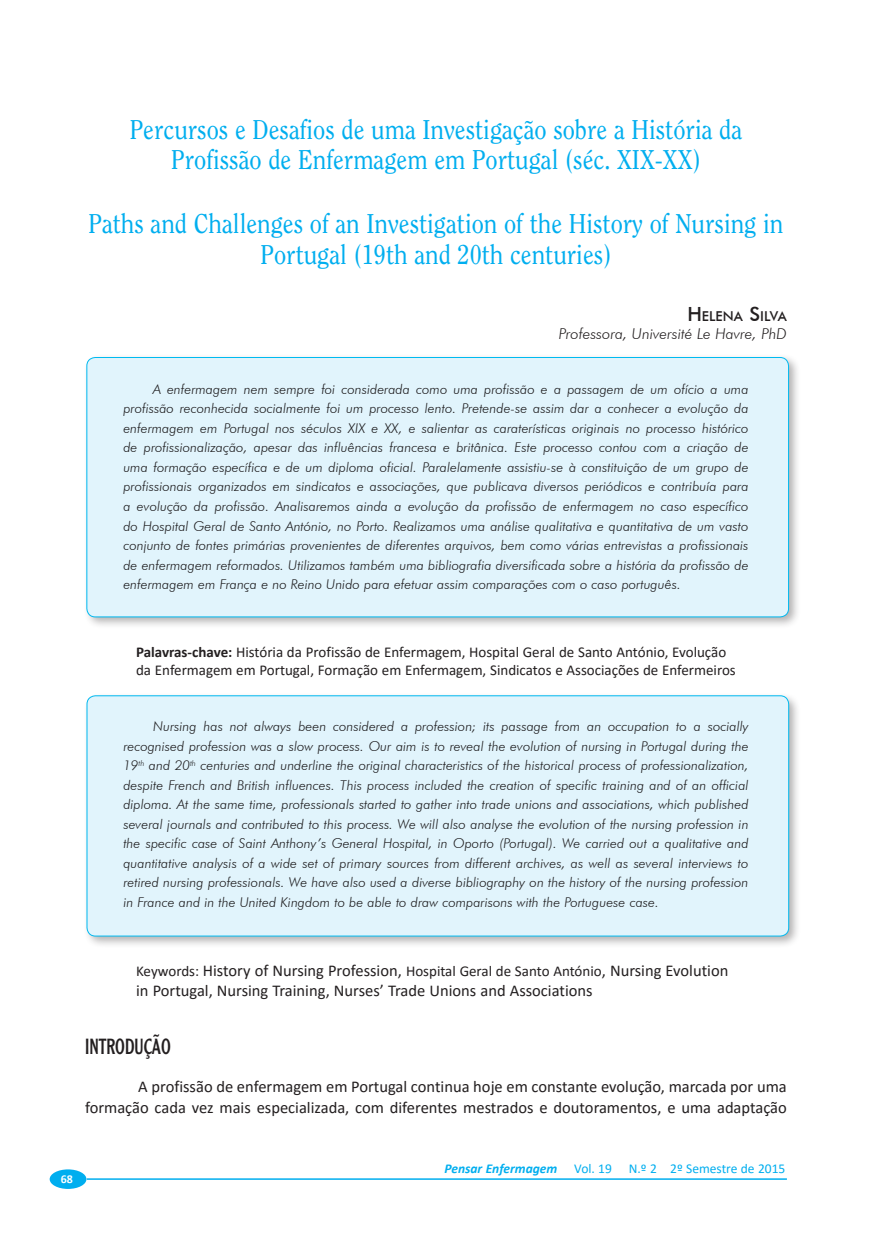
<style>
.page{position:relative;width:872px;height:1234px;background:#fff}
.page>*{position:absolute;margin:0;border:0;box-sizing:border-box;transform-origin:0 0}
.PE-Titulo{font:27px/30px "Clearface";color:#00aeef;text-align:center;scale:.9 1}
.PE-Titulo1{font:21.45px "Clearface Gothic LH";color:#231f20;scale:.77 1}
.PE-Corpo_de_texto{font:16.5px/21px "Calibri";color:#231f20;text-align:right}
.PE-Keywords{font:16.5px/19.8px "Calibri";color:#231f20}
.PE-Keywords-2{font:15px/18px "Calibri";color:#231f20}
.Autor2{font:italic 300 15px "Futura BT";color:#231f20}
.Autor1{font:500 13.65px "Futura BT";color:#231f20}
.PE-Abstract{font:italic 300 13.5px/19.5px "Futura BT";color:#231f20;text-align:justify}
.t1{font:13.5px "Calibri";color:#00aeef}
.t2{font:700 12px "Calibri";color:#fff}
.s1{font-size:19.5px}
.s2{font-weight:700}
.s3{font-size:15px}
.s4{font-weight:700;font-style:italic}
</style>
<div class="page">
<hr style="left:87px;top:1177px;width:700px;height:2px;background:#00aeef">
<div style="left:50px;top:1169px;width:36px;height:19px;background:#00aeef;border-radius:50%"></div>
<div style="left:83px;top:353px;width:718px;height:276px;background:#231f20;opacity:.35"></div>
<div style="left:87px;top:357px;width:701px;height:259px;background:#e1f4fc;border-radius:9px"></div>
<div style="left:87px;top:357px;width:701px;height:260px;border:1px solid #00baf1;border-radius:9px"></div>
<div style="left:83px;top:691px;width:718px;height:257px;background:#231f20;opacity:.35"></div>
<div style="left:87px;top:695px;width:701px;height:240px;background:#e1f4fc;border-radius:9px"></div>
<div style="left:87px;top:695px;width:701px;height:240px;border:1px solid #00baf1;border-radius:9px"></div>
<p class="PE-Titulo" style="left:130px;top:115px;width:682px">Percursos e Desafios de uma Investigação sobre a História da<br>Profissão de Enfermagem em Portugal (séc. XIX-XX)</p>
<p class="PE-Titulo" style="left:89px;top:209px;width:773px">Paths and Challenges of an Investigation of the History of Nursing in<br>Portugal (19th and 20th centuries)</p>
<p class="Autor1" style="left:687px;top:308px;width:101px"><span class="s1">H</span>ELENA <span class="s1">S</span>ILVA</p>
<p class="Autor2" style="left:559px;top:324px;width:229px">Professora, Université Le Havre, PhD</p>
<p class="PE-Abstract" style="left:123px;top:379px;width:627px;text-indent:30px">A enfermagem nem sempre foi considerada como uma profissão e a passagem de um ofício a uma profissão reconhecida socialmente foi um processo lento. Pretende-se assim dar a conhecer a evolução da enfermagem em Portugal nos séculos XIX e XX, e salientar as caraterísticas originais no processo histórico de profissionalização, apesar das influências francesa e britânica. Este processo contou com a criação de uma formação específica e de um diploma oficial. Paralelamente assistiu-se à constituição de um grupo de profissionais organizados em sindicatos e associações, que publicava diversos periódicos e contribuía para a evolução da profissão. Analisaremos ainda a evolução da profissão de enfermagem no caso específico do Hospital Geral de Santo António, no Porto. Realizamos uma análise qualitativa e quantitativa de um vasto conjunto de fontes primárias provenientes de diferentes arquivos, bem como várias entrevistas a profissionais de enfermagem reformados. Utilizamos também uma bibliografia diversificada sobre a história da profissão de enfermagem em França e no Reino Unido para efetuar assim comparações com o caso português.</p>
<p class="PE-Keywords-2" style="left:136px;top:642px;width:601px"><span class="s2">Palavras-chave:</span> História da Profissão de Enfermagem, Hospital Geral de Santo António, Evolução da Enfermagem em Portugal, Formação em Enfermagem, Sindicatos e Associações de Enfermeiros</p>
<p class="PE-Abstract" style="left:123px;top:716px;width:627px;text-indent:30px">Nursing has not always been considered a profession; its passage from an occupation to a socially recognised profession was a slow process. Our aim is to reveal the evolution of nursing in Portugal during the 19<sup>th</sup> and 20<sup>th</sup> centuries and underline the original characteristics of the historical process of professionalization, despite French and British influences. This process included the creation of specific training and of an official diploma. At the same time, professionals started to gather into trade unions and associations, which published several journals and contributed to this process. We will also analyse the evolution of the nursing profession in the specific case of Saint Anthony’s General Hospital, in Oporto (Portugal). We carried out a qualitative and quantitative analysis of a wide set of primary sources from different archives, as well as several interviews to retired nursing professionals. We have also used a diverse bibliography on the history of the nursing profession in France and in the United Kingdom to be able to draw comparisons with the Portuguese case.</p>
<p class="PE-Keywords" style="left:136px;top:960px;width:594px"><span class="s3">Keywords:</span> History of Nursing Profession, <span class="s3">Hospital Geral de Santo António</span>, Nursing Evolution in Portugal, Nursing Training, Nurses’ Trade Unions and Associations</p>
<p class="PE-Titulo1" style="left:85px;top:1032px;width:113px">INTRODUÇÃO</p>
<p class="PE-Corpo_de_texto" style="left:85px;top:1075px;width:703px">A profissão de enfermagem em Portugal continua hoje em constante evolução, marcada por uma formação cada vez mais especializada, com diferentes mestrados e doutoramentos, e uma adaptação</p>
<p class="t2" style="left:61px;top:1170px;width:14px">68</p>
<p class="t1" style="left:444px;top:1159px;width:342px"><span class="s4">Pensar Enfermagem</span> Vol. 19 N.º 2 2º Semestre de 2015</p>
</div>
